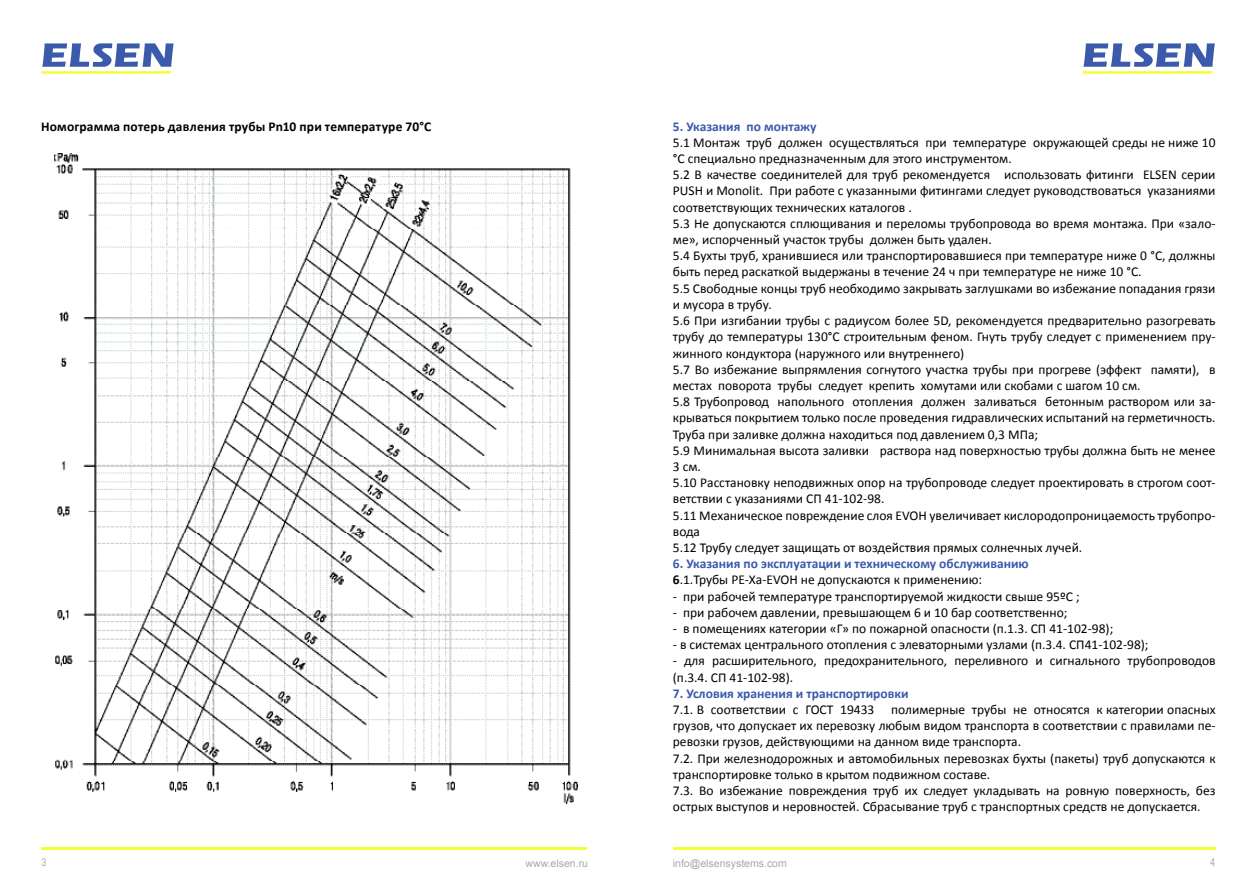
<style>
.page{position:relative;width:1259px;height:893px;background:#fff}
.page>*{position:absolute;margin:0;border:0;box-sizing:border-box;transform-origin:0 0}
.t1{font:13.5px/16.2px "Calibri";color:#000}
.t2{font:700 13.5px/16.2px "Calibri";color:#3c5aac}
.t3{font:700 13.5px "Calibri";letter-spacing:.015em;color:#000}
.t4{font:10.5px "Arial";color:#a9a9a9}
.t5{font:10.5px "Pragmatica Condensed UCD";color:#a9a9a9}
.s1{color:#000}
.s2{font-weight:400;color:#000}
</style>
<div class="page">
<svg style="left:42px;top:43px;width:132px;height:24px"></svg>
<hr style="left:41px;top:71px;width:130px;height:3px;background:#f3ff37">
<svg style="left:1083px;top:43px;width:131px;height:24px"></svg>
<hr style="left:1082px;top:71px;width:130px;height:3px;background:#f3ff37">
<hr style="left:41px;top:847px;width:546px;height:3px;background:#f3ff37">
<hr style="left:673px;top:847px;width:542px;height:3px;background:#f3ff37">
<img style="left:54px;top:153px;width:523px;height:651px">
<p class="t3" style="left:41px;top:118px;width:391px">Номограмма потерь давления трубы Pn10 при температуре 70°С</p>
<p class="t2" style="left:673px;top:118px;width:145px">5. Указания по монтажу</p>
<p class="t1" style="left:673px;top:134px;width:544px">5.1 Монтаж труб должен осуществляться при температуре окружающей среды не ниже 10 °С специально предназначенным для этого инструментом.<br>5.2 В качестве соединителей для труб рекомендуется использовать фитинги ELSEN серии PUSH и Monolit. При работе с указанными фитингами следует руководствоваться указаниями соответствующих технических каталогов .<br>5.3 Не допускаются сплющивания и переломы трубопровода во время монтажа. При «зало&shy;ме», испорченный участок трубы должен быть удален.<br>5.4 Бухты труб, хранившиеся или транспортировавшиеся при температуре ниже 0 °С, должны быть перед раскаткой выдержаны в течение 24 ч при температуре не ниже 10 °С.<br>5.5 Свободные концы труб необходимо закрывать заглушками во избежание попадания грязи и мусора в трубу.<br>5.6 При изгибании трубы с радиусом более 5D, рекомендуется предварительно разогревать трубу до температуры 130°С строительным феном. Гнуть трубу следует с применением пру&shy;жинного кондуктора (наружного или внутреннего)<br>5.7 Во избежание выпрямления согнутого участка трубы при прогреве (эффект памяти), в местах поворота трубы следует крепить хомутами или скобами с шагом 10 см.<br>5.8 Трубопровод напольного отопления должен заливаться бетонным раствором или за&shy;крываться покрытием только после проведения гидравлических испытаний на герметичность.<br>Труба при заливке должна находиться под давлением 0,3 МПа;<br>5.9 Минимальная высота заливки раствора над поверхностью трубы должна быть не менее 3 см.<br>5.10 Расстановку неподвижных опор на трубопроводе следует проектировать в строгом соот&shy;ветствии с указаниями СП 41-102-98.<br>5.11 Механическое повреждение слоя EVOH увеличивает кислородопроницаемость трубопро&shy;вода<br>5.12 Трубу следует защищать от воздействия прямых солнечных лучей.</p>
<p class="t2" style="left:673px;top:555px;width:357px">6. Указания по эксплуатации и техническому обслуживанию<br><span class="s1">6</span><span class="s2">.1.Трубы PE-Xа-EVOH не допускаются к применению:</span></p>
<p class="t1" style="left:673px;top:588px;width:408px">- при рабочей температуре транспортируемой жидкости свыше 95ºС ;</p>
<p class="t1" style="left:673px;top:604px;width:396px">- при рабочем давлении, превышающем 6 и 10 бар соответственно;</p>
<p class="t1" style="left:673px;top:620px;width:442px">- в помещениях категории «Г» по пожарной опасности (п.1.3. СП 41-102-98);</p>
<p class="t1" style="left:673px;top:637px;width:477px">- в системах центрального отопления с элеваторными узлами (п.3.4. СП41-102-98);</p>
<p class="t1" style="left:673px;top:653px;width:544px">- для расширительного, предохранительного, переливного и сигнального трубопроводов (п.3.4. СП 41-102-98).</p>
<p class="t2" style="left:673px;top:685px;width:237px">7. Условия хранения и транспортировки</p>
<p class="t1" style="left:673px;top:701px;width:544px">7.1. В соответствии с ГОСТ 19433 полимерные трубы не относятся к категории опасных грузов, что допускает их перевозку любым видом транспорта в соответствии с правилами пе&shy;ревозки грузов, действующими на данном виде транспорта.<br>7.2. При железнодорожных и автомобильных перевозках бухты (пакеты) труб допускаются к транспортировке только в крытом подвижном составе.<br>7.3. Во избежание повреждения труб их следует укладывать на ровную поверхность, без острых выступов и неровностей. Сбрасывание труб с транспортных средств не допускается.</p>
<p class="t5" style="left:41px;top:857px;width:6px">3</p>
<p class="t5" style="left:1210px;top:857px;width:6px">4</p>
<p class="t4" style="left:525px;top:856px;width:64px">www.elsen.ru</p>
<p class="t4" style="left:673px;top:856px;width:115px">info@elsensystems.com</p>
</div>
